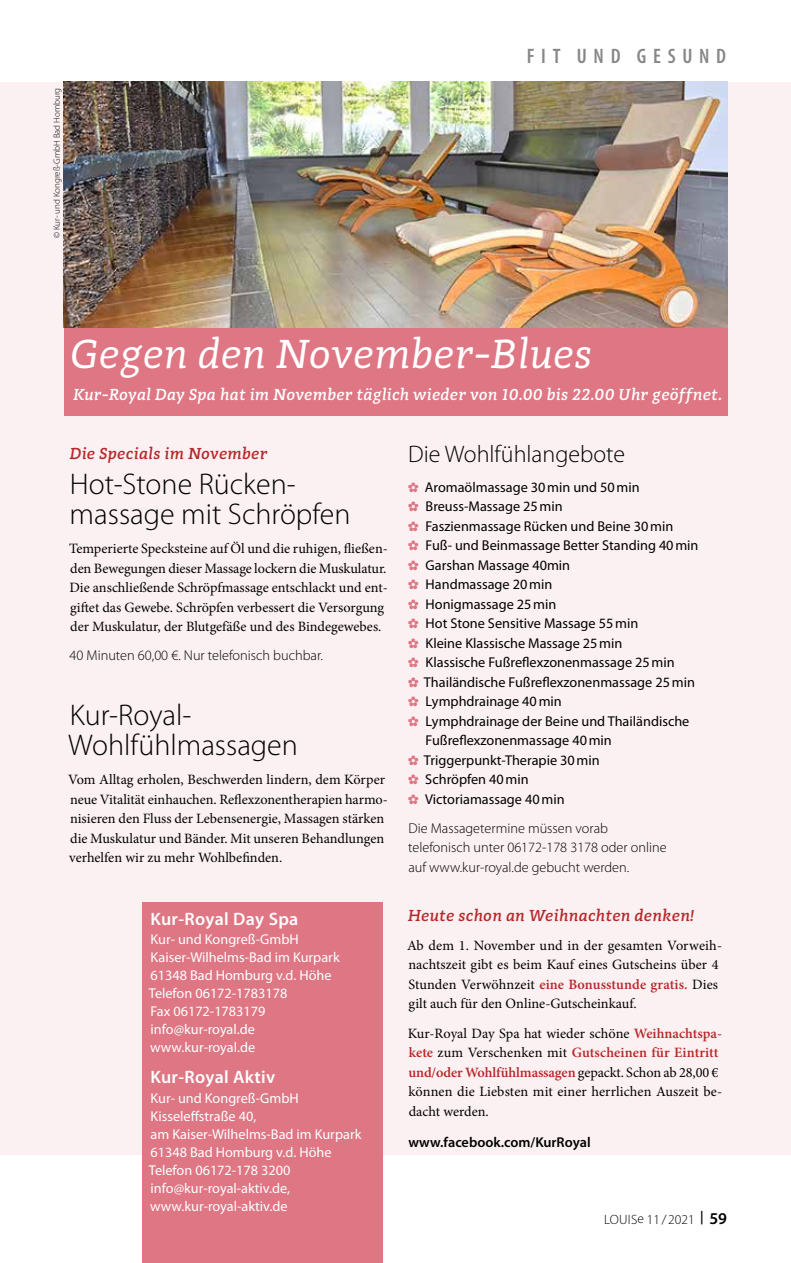
<style>
.page{position:relative;width:791px;height:1263px;background:#fff}
.page>*{position:absolute;margin:0;border:0;box-sizing:border-box;transform-origin:0 0}
.t1{font:italic 42px "Adagio Slab";color:#fff}
.t2{font:300 30px/30px "Myriad Pro";color:#000}
.t3{font:300 24px "Myriad Pro";color:#000}
.t4{font:600 condensed 21px "Myriad Pro";letter-spacing:.32em;color:#878787}
.t5{font:600 18px "Myriad Pro";letter-spacing:.02em;color:#fff}
.t6{font:italic 500 16.5px "Adagio Slab";letter-spacing:.01em;color:#fff}
.t7{font:italic 500 16.5px "Adagio Slab";letter-spacing:.01em;color:#b6282b}
.t8{font:14.25px/19.5px "Minion Pro";color:#000}
.t9{font:14.25px "Myriad Pro";color:#000}
.t10{font:14.25px/18px "Myriad Pro";color:#fff}
.t11{font:300 14.25px/19.5px "Myriad Pro";color:#000}
.t12{font:600 14.25px "Myriad Pro";color:#000}
.t13{font:300 13.5px "Myriad Pro";color:#000}
.t14{font:300 9px "Myriad Pro";color:#000}
.s1{color:#de7684}
.s2{font-weight:600;color:#b6282b}
.s3{font-weight:600;font-size:16.5px}
</style>
<div class="page">
<div style="left:0;top:82px;width:791px;height:1072px;background:#fcf1f2"></div>
<div style="left:64px;top:327px;width:663px;height:88px;background:#de7684"></div>
<img style="left:64px;top:82px;width:663px;height:245px">
<div style="left:142px;top:902px;width:241px;height:361px;background:#de7684"></div>
<p class="t14" style="left:52px;top:238px;width:152px;rotate:-90deg">© Kur- und Kongreß-GmbH Bad Homburg</p>
<h3 class="t4" style="left:527px;top:44px;width:201px">FIT UND GESUND</h3>
<h1 class="t1" style="left:72px;top:328px;width:524px">Gegen den November-Blues</h1>
<p class="t6" style="left:74px;top:384px;width:650px">Kur-Royal Day Spa hat im November täglich wieder von 10.00 bis 22.00 Uhr geöffnet.</p>
<p class="t7" style="left:71px;top:443px;width:199px">Die Specials im November</p>
<h2 class="t2" style="left:70px;top:469px;width:282px">Hot-Stone Rücken&shy;massage mit Schröpfen</h2>
<p class="t8" style="left:69px;top:539px;width:320px">Temperierte Specksteine auf Öl und die ruhigen, fließen&shy;den Bewegungen dieser Massage lockern die Muskulatur.<br>Die anschließende Schröpfmassage entschlackt und ent&shy;giftet das Gewebe. Schröpfen verbessert die Versorgung der Muskulatur, der Blutgefäße und des Bindegewebes.</p>
<p class="t11" style="left:69px;top:646px;width:255px">40 Minuten 60,00 €. Nur telefonisch buchbar.</p>
<h2 class="t2" style="left:68px;top:700px;width:231px">Kur-Royal-<br>Wohlfühlmassagen</h2>
<p class="t8" style="left:68px;top:770px;width:321px">Vom Alltag erholen, Beschwerden lindern, dem Körper neue Vitalität einhauchen. Reflexzonentherapien harmo&shy;nisieren den Fluss der Lebensenergie, Massagen stärken die Muskulatur und Bänder. Mit unseren Behandlungen verhelfen wir zu mehr Wohlbefinden.</p>
<p class="t5" style="left:150px;top:907px;width:149px">Kur-Royal Day Spa</p>
<p class="t10" style="left:149px;top:930px;width:192px">Kur- und Kongreß-GmbH<br>Kaiser-Wilhelms-Bad im Kurpark<br>61348 Bad Homburg v.d. Höhe<br>Telefon 06172-1783178<br>Fax 06172-1783179 info@kur-royal.de www.kur-royal.de</p>
<p class="t5" style="left:150px;top:1065px;width:126px">Kur-Royal Aktiv</p>
<p class="t10" style="left:149px;top:1088px;width:214px">Kur- und Kongreß-GmbH<br>Kisseleffstraße 40,<br>am Kaiser-Wilhelms-Bad im Kurpark<br>61348 Bad Homburg v.d. Höhe<br>Telefon 06172-178 3200 info@kur-royal-aktiv.de, www.kur-royal-aktiv.de</p>
<h3 class="t3" style="left:408px;top:441px;width:218px">Die Wohlfühlangebote</h3>
<p class="t9" style="left:408px;top:478px;width:234px"><span class="s1">✿</span> Aromaölmassage 30min und 50min</p>
<p class="t9" style="left:408px;top:498px;width:156px"><span class="s1">✿</span> Breuss-Massage 25min</p>
<p class="t9" style="left:408px;top:517px;width:267px"><span class="s1">✿</span> Faszienmassage Rücken und Beine 30min</p>
<p class="t9" style="left:408px;top:537px;width:292px"><span class="s1">✿</span> Fuß- und Beinmassage Better Standing 40min</p>
<p class="t9" style="left:408px;top:556px;width:164px"><span class="s1">✿</span> Garshan Massage 40min</p>
<p class="t9" style="left:408px;top:576px;width:146px"><span class="s1">✿</span> Handmassage 20min</p>
<p class="t9" style="left:408px;top:595px;width:150px"><span class="s1">✿</span> Honigmassage 25min</p>
<p class="t9" style="left:408px;top:615px;width:232px"><span class="s1">✿</span> Hot Stone Sensitive Massage 55min</p>
<p class="t9" style="left:408px;top:634px;width:216px"><span class="s1">✿</span> Kleine Klassische Massage 25min</p>
<p class="t9" style="left:408px;top:654px;width:268px"><span class="s1">✿</span> Klassische Fußreflexzonenmassage 25min</p>
<p class="t9" style="left:408px;top:673px;width:289px"><span class="s1">✿</span> Thailändische Fußreflexzonenmassage 25min</p>
<p class="t9" style="left:408px;top:693px;width:156px"><span class="s1">✿</span> Lymphdrainage 40min</p>
<p class="t9" style="left:408px;top:712px;width:283px"><span class="s1">✿</span> Lymphdrainage der Beine und Thailändische</p>
<p class="t9" style="left:426px;top:732px;width:188px">Fußreflexzonenmassage 40min</p>
<p class="t9" style="left:408px;top:751px;width:193px"><span class="s1">✿</span> Triggerpunkt-Therapie 30min</p>
<p class="t9" style="left:408px;top:771px;width:123px"><span class="s1">✿</span> Schröpfen 40min</p>
<p class="t9" style="left:408px;top:790px;width:158px"><span class="s1">✿</span> Victoriamassage 40min</p>
<p class="t11" style="left:408px;top:819px;width:260px">Die Massagetermine müssen vorab telefonisch unter 06172-178 3178 oder online auf www.kur-royal.de gebucht werden.</p>
<p class="t7" style="left:409px;top:905px;width:287px">Heute schon an Weihnachten denken!</p>
<p class="t8" style="left:407px;top:936px;width:317px">Ab dem 1. November und in der gesamten Vorweih&shy;nachtszeit gibt es beim Kauf eines Gutscheins über 4<br>Stunden Verwöhnzeit <span class="s2">eine Bonusstunde gratis.</span> Dies gilt auch für den Online-Gutscheinkauf.</p>
<p class="t8" style="left:408px;top:1023px;width:316px">Kur-Royal Day Spa hat wieder schöne <span class="s2">Weihnachtspa&shy;kete</span> zum Verschenken mit <span class="s2">Gutscheinen für Eintritt und/oder Wohlfühlmassagen</span> gepackt. Schon ab 28,00 € können die Liebsten mit einer herrlichen Auszeit be&shy;dacht werden.</p>
<p class="t12" style="left:408px;top:1133px;width:184px">www.facebook.com/KurRoyal</p>
<p class="t13" style="left:604px;top:1212px;width:124px">LOUISe 11 / 2021 <sup>|</sup> <span class="s3">59</span></p>
</div>
